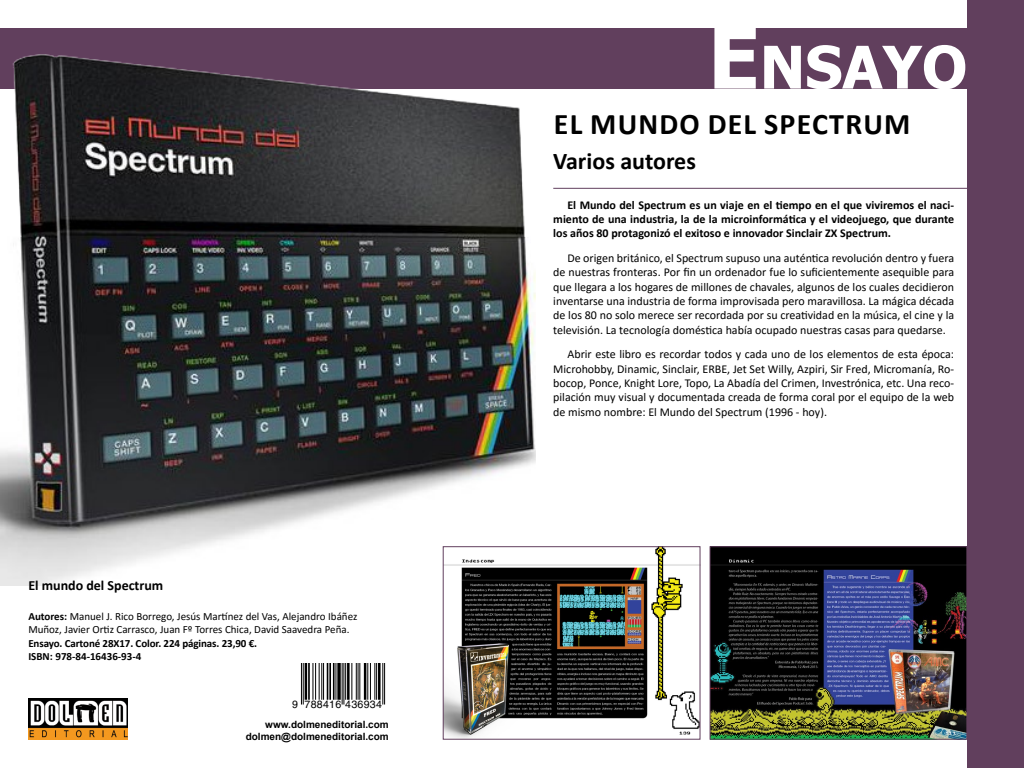
<style>
.page{position:relative;width:1024px;height:768px;background:#fff}
.page>*{position:absolute;margin:0;border:0;box-sizing:border-box;transform-origin:0 0}
.t1{font:700 58.8px "Tahoma";color:#fff}
.t2{font:700 30px "Calibri";letter-spacing:.04em;color:#000}
.t3{font:700 24px "Calibri";color:#000}
.t4{font:700 14px "Calibri";color:#000}
.t5{font:12px/14.4px "Calibri";color:#000;text-align:justify}
.t6{font:700 12px/14.4px "Calibri";color:#000;text-align:justify}
.No_Spacing{font:11px "Calibri";color:#000}
.No_Spacing-2{font:700 11px "Calibri";letter-spacing:-.01em;color:#000}
.t7{font:10.6px "Helvetica";letter-spacing:.025em;color:#000}
.t8{font:700 10px/12px "Arial";color:#000;text-align:right}
.s1{font-weight:700}
.s2{font-size:84px}
</style>
<div class="page">
<div style="left:0;top:28px;width:1024px;height:61px;background:#613f5d"></div>
<div style="left:967px;top:0;width:57px;height:768px;background:#613f5d"></div>
<img style="left:28px;top:698px;width:100px;height:42px">
<hr style="left:301px;top:664px;width:1px;height:41px;background:#000">
<hr style="left:303px;top:664px;width:1px;height:41px;background:#000">
<hr style="left:305px;top:664px;width:2px;height:36px;background:#000">
<hr style="left:308px;top:664px;width:2px;height:36px;background:#000">
<hr style="left:313px;top:664px;width:1px;height:36px;background:#000">
<hr style="left:315px;top:664px;width:1px;height:36px;background:#000">
<hr style="left:319px;top:664px;width:1px;height:36px;background:#000">
<hr style="left:321px;top:664px;width:1px;height:36px;background:#000">
<hr style="left:323px;top:664px;width:1px;height:36px;background:#000">
<hr style="left:327px;top:664px;width:1px;height:36px;background:#000">
<hr style="left:329px;top:664px;width:2px;height:36px;background:#000">
<hr style="left:333px;top:664px;width:2px;height:36px;background:#000">
<hr style="left:336px;top:664px;width:1px;height:36px;background:#000">
<svg style="left:337px;top:664px;width:4px;height:36px"></svg>
<hr style="left:342px;top:664px;width:1px;height:41px;background:#000">
<hr style="left:344px;top:664px;width:1px;height:41px;background:#000">
<hr style="left:345px;top:664px;width:1px;height:36px;background:#000">
<hr style="left:347px;top:664px;width:3px;height:36px;background:#000">
<hr style="left:351px;top:664px;width:1px;height:36px;background:#000">
<hr style="left:356px;top:664px;width:1px;height:36px;background:#000">
<hr style="left:358px;top:664px;width:1px;height:36px;background:#000">
<hr style="left:359px;top:664px;width:1px;height:36px;background:#000">
<hr style="left:364px;top:664px;width:2px;height:36px;background:#000">
<hr style="left:367px;top:664px;width:1px;height:36px;background:#000">
<hr style="left:370px;top:664px;width:1px;height:36px;background:#000">
<hr style="left:374px;top:664px;width:1px;height:36px;background:#000">
<hr style="left:376px;top:664px;width:1px;height:36px;background:#000">
<hr style="left:378px;top:664px;width:3px;height:36px;background:#000">
<hr style="left:382px;top:664px;width:1px;height:41px;background:#000">
<hr style="left:384px;top:664px;width:1px;height:41px;background:#000">
<img style="left:712px;top:548px;width:253px;height:190px">
<div style="left:710px;top:546px;width:257px;height:194px;border:1px solid #613f5d"></div>
<img style="left:0;top:54px;width:536px;height:531px">
<hr style="left:553px;top:188px;width:459px;height:1px;background:#613f5d">
<img style="left:445px;top:548px;width:253px;height:190px">
<div style="left:443px;top:546px;width:257px;height:194px;border:1px solid #613f5d"></div>
<p class="t4" style="left:28px;top:576px;width:137px">El mundo del Spectrum</p>
<p class="No_Spacing" style="left:28px;top:609px;width:331px"><span class="s1">Autores:</span> Manuel J. Rico Borrego, Jesús Martínez del Vas, Alejandro Ibáñez</p>
<p class="No_Spacing" style="left:28px;top:622px;width:323px">Muñoz, Javier Ortiz Carrasco, Juan Fº Torres Chica, David Saavedra Peña.</p>
<p class="No_Spacing-2" style="left:28px;top:635px;width:230px">Ensayo. Cartoné 28X17. Color. 224 páginas. 23,90 €.</p>
<p class="No_Spacing-2" style="left:28px;top:648px;width:115px">ISBN: 978-84-16436-93-4</p>
<p class="t7" style="left:292px;top:698px;width:91px">9 788416 436934</p>
<p class="t8" style="left:246px;top:718px;width:145px">www.dolmeneditorial.com dolmen@dolmeneditorial.com</p>
<h1 class="t1" style="left:708px;top:26px;width:261px"><span class="s2">E</span>NSAYO</h1>
<p class="t2" style="left:554px;top:103px;width:358px">EL MUNDO DEL SPECTRUM</p>
<p class="t3" style="left:553px;top:144px;width:144px">Varios autores</p>
<p class="t6" style="left:553px;top:197px;width:402px;text-indent:14px">El Mundo del Spectrum es un viaje en el tiempo en el que viviremos el naci&shy;miento de una industria, la de la microinformática y el videojuego, que durante los años 80 protagonizó el exitoso e innovador Sinclair ZX Spectrum.</p>
<p class="t5" style="left:553px;top:250px;width:402px;text-indent:14px">De origen británico, el Spectrum supuso una auténtica revolución dentro y fuera de nuestras fronteras. Por fin un ordenador fue lo suficientemente asequible para que llegara a los hogares de millones de chavales, algunos de los cuales decidieron inventarse una industria de forma improvisada pero maravillosa. La mágica década de los 80 no solo merece ser recordada por su creatividad en la música, el cine y la televisión. La tecnología doméstica había ocupado nuestras casas para quedarse.</p>
<p class="t5" style="left:553px;top:347px;width:402px;text-indent:14px">Abrir este libro es recordar todos y cada uno de los elementos de esta época:<br>Microhobby, Dinamic, Sinclair, ERBE, Jet Set Willy, Azpiri, Sir Fred, Micromanía, Ro&shy;bocop, Ponce, Knight Lore, Topo, La Abadía del Crimen, Investrónica, etc. Una reco&shy;pilación muy visual y documentada creada de forma coral por el equipo de la web de mismo nombre: El Mundo del Spectrum (1996 - hoy).</p>
</div>
